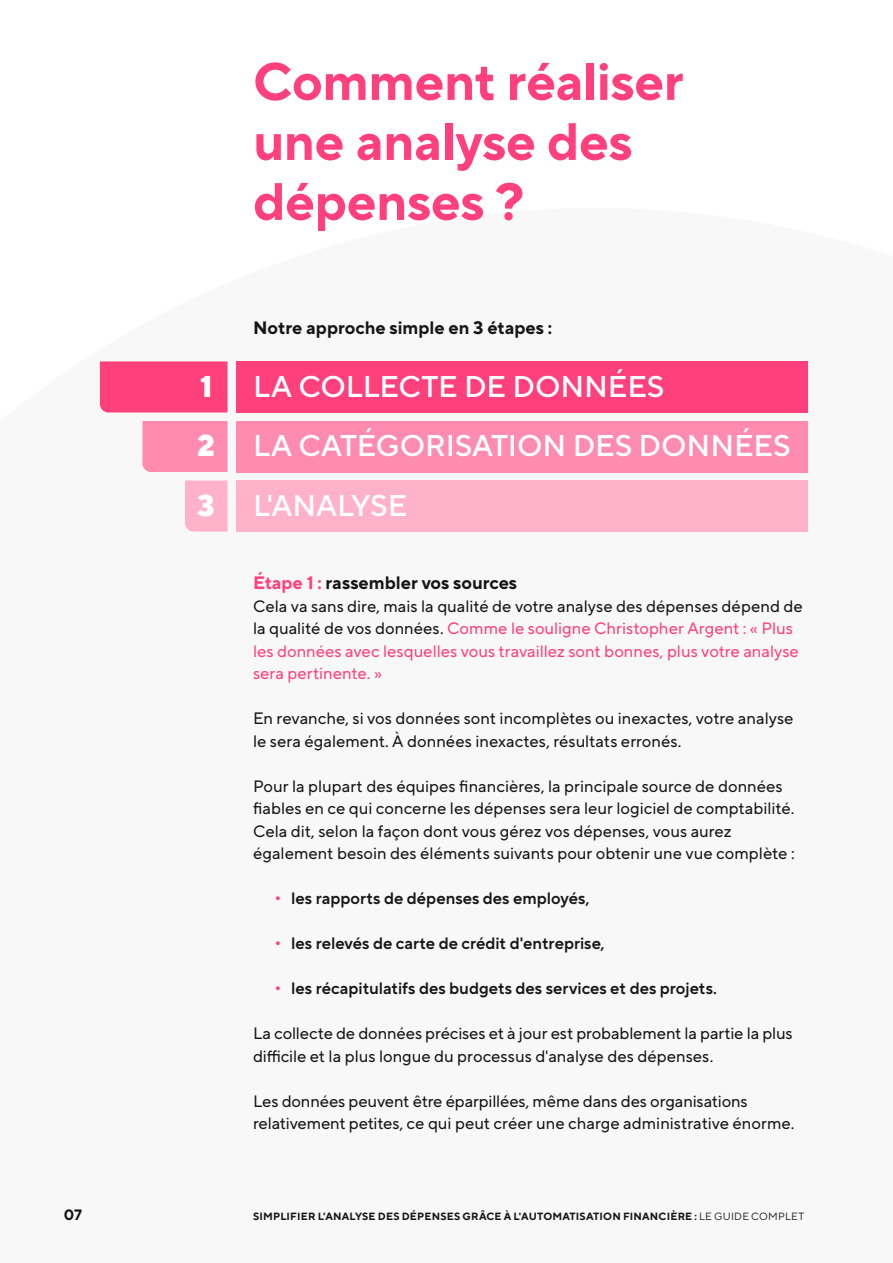
<style>
.page{position:relative;width:893px;height:1263px;background:#fff}
.page>*{position:absolute;margin:0;border:0;box-sizing:border-box;transform-origin:0 0}
.t1{font:700 52.5px/60px "TT Norms Pro";letter-spacing:-.005em;color:#ff407d}
.t2{font:500 30px "TT Norms Pro";letter-spacing:-.005em;color:#fff}
.t3{font:800 30px "TT Norms Pro";color:#fff}
.t4{font:700 18px "TT Norms Pro";color:#161616}
.t5{font:16.5px/22.5px "TT Norms Pro";color:#161616}
.t6{font:16.5px/22.5px "TT Norms Pro";color:#ff407d}
.t7{font:600 16.5px "TT Norms Pro";color:#161616}
.t8{font:700 15px "TT Norms Pro";color:#161616}
.t9{font:700 10.5px "TT Norms Pro";letter-spacing:.02em;color:#161616}
.s1{color:#ff407d}
.s2{color:#161616}
.s3{font-weight:400}
</style>
<div class="page">
<div style="left:236px;top:361px;width:572px;height:51px;background:#ff407d"></div>
<div style="left:236px;top:421px;width:572px;height:51px;background:#ff8cb0"></div>
<div style="left:236px;top:480px;width:572px;height:51px;background:#ffb2c9"></div>
<div style="left:142px;top:421px;width:85px;height:51px;background:#ff8cb0"></div>
<div style="left:100px;top:361px;width:127px;height:51px;background:#ff407d"></div>
<div style="left:185px;top:480px;width:42px;height:51px;background:#ffb2c9"></div>
<p class="t3" style="left:200px;top:364px;width:14px">1</p>
<p class="t3" style="left:197px;top:423px;width:19px">2</p>
<p class="t3" style="left:197px;top:483px;width:19px">3</p>
<p class="t1" style="left:253px;top:48px;width:432px">Comment réaliser une analyse des dépenses ?</p>
<p class="t4" style="left:253px;top:315px;width:301px">Notre approche simple en 3 étapes :</p>
<p class="t2" style="left:253px;top:364px;width:413px">LA COLLECTE DE DONNÉES</p>
<p class="t2" style="left:253px;top:424px;width:539px">LA CATÉGORISATION DES DONNÉES</p>
<p class="t2" style="left:253px;top:483px;width:156px">L'ANALYSE</p>
<p class="t4" style="left:253px;top:570px;width:266px"><span class="s1">Étape 1 :</span> rassembler vos sources</p>
<p class="t6" style="left:253px;top:594px;width:551px"><span class="s2">Cela va sans dire, mais la qualité de votre analyse des dépenses dépend de la qualité de vos données.</span> Comme le souligne Christopher Argent : « Plus les données avec lesquelles vous travaillez sont bonnes, plus votre analyse sera pertinente. »</p>
<p class="t5" style="left:253px;top:706px;width:542px">En revanche, si vos données sont incomplètes ou inexactes, votre analyse le sera également. À données inexactes, résultats erronés.</p>
<p class="t5" style="left:253px;top:774px;width:543px">Pour la plupart des équipes financières, la principale source de données fiables en ce qui concerne les dépenses sera leur logiciel de comptabilité.<br>Cela dit, selon la façon dont vous gérez vos dépenses, vous aurez également besoin des éléments suivants pour obtenir une vue complète :</p>
<p class="t7" style="left:274px;top:886px;width:317px"><span class="s1">•</span> les rapports de dépenses des employés,</p>
<p class="t7" style="left:274px;top:931px;width:332px"><span class="s1">•</span> les relevés de carte de crédit d'entreprise,</p>
<p class="t7" style="left:274px;top:976px;width:444px"><span class="s1">•</span> les récapitulatifs des budgets des services et des projets.</p>
<p class="t5" style="left:253px;top:1021px;width:541px">La collecte de données précises et à jour est probablement la partie la plus difficile et la plus longue du processus d'analyse des dépenses.</p>
<p class="t5" style="left:253px;top:1089px;width:543px">Les données peuvent être éparpillées, même dans des organisations relativement petites, ce qui peut créer une charge administrative énorme.</p>
<p class="t8" style="left:64px;top:1204px;width:20px">07</p>
<p class="t9" style="left:253px;top:1209px;width:553px">SIMPLIFIER L'ANALYSE DES DÉPENSES GRÂCE À L'AUTOMATISATION FINANCIÈRE : <span class="s3">LE GUIDE COMPLET</span></p>
</div>
